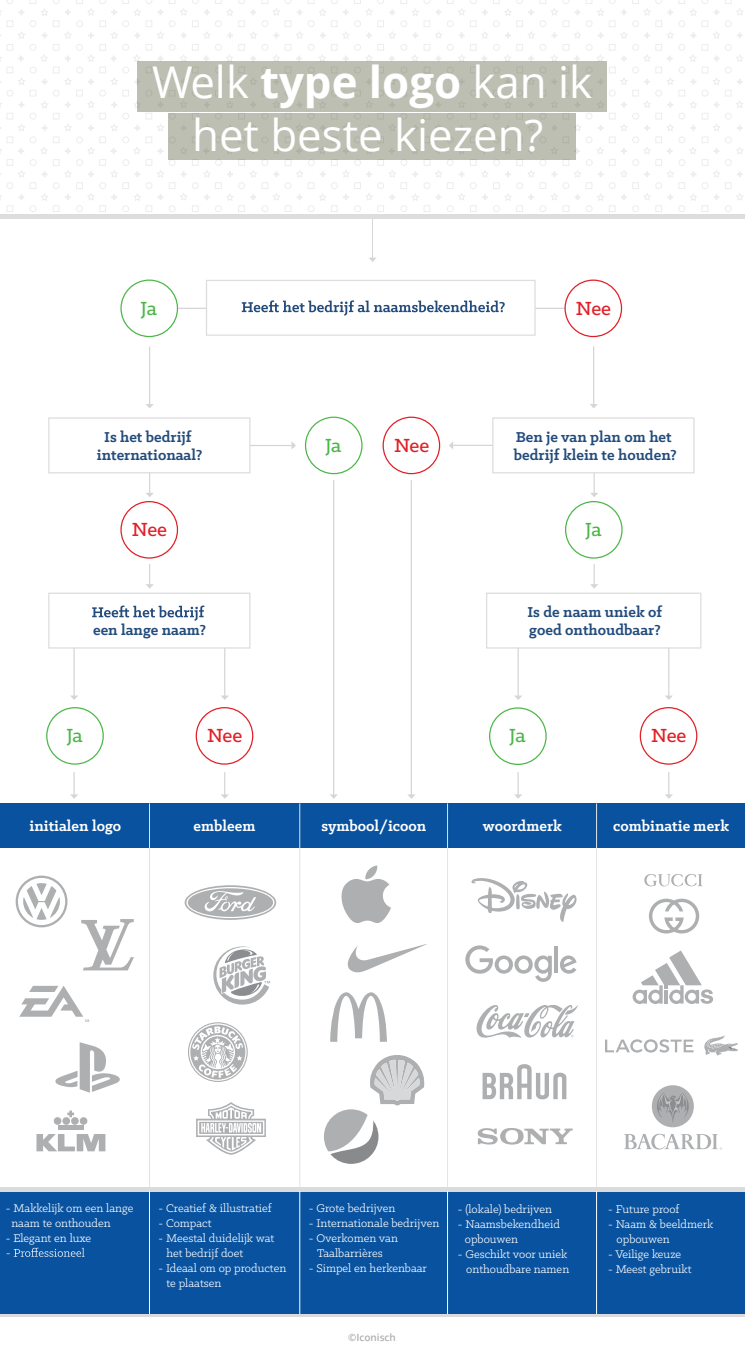
<style>
.page{position:relative;width:745px;height:1358px;background:#fff}
.page>*{position:absolute;margin:0;border:0;box-sizing:border-box;transform-origin:0 0}
.t1{font:43.75px/52.5px "Open Sans";color:#fff;text-align:center}
.t2{font:500 21.5px "Klinic Slab";letter-spacing:-.015em;color:#e01f26}
.t3{font:500 21.5px "Klinic Slab";letter-spacing:-.03em;color:#4cb748}
.t4{font:700 16.25px/17.5px "Klinic Slab";color:#234c7c}
.t5{font:700 16.25px "Klinic Slab";color:#fff}
.t6{font:12.5px/15px "Klinic Slab";color:#fff}
.t7{font:600 10px "Open Sans";color:#adafb1}
.s1{font-weight:700}
</style>
<div class="page">
<hr style="left:534px;top:308px;width:30px;height:1px;background:#d6d6d6">
<div style="left:0;top:1187px;width:744px;height:128px;background:#08529f"></div>
<div style="left:0;top:1186px;width:744px;height:5px;background:#dcdbdb"></div>
<div style="left:120px;top:279px;width:58px;height:58px;border:1px solid #4cb748;border-radius:50%"></div>
<div style="left:206px;top:280px;width:329px;height:56px;border:1px solid #ddd"></div>
<div style="left:48px;top:417px;width:202px;height:56px;border:1px solid #ddd"></div>
<div style="left:48px;top:592px;width:202px;height:56px;border:1px solid #ddd"></div>
<svg style="left:92px;top:605px;width:112px;height:16px"></svg>
<svg style="left:369px;top:258px;width:7px;height:4px"></svg>
<hr style="left:372px;top:214px;width:1px;height:44px;background:#d6d6d6">
<svg style="left:146px;top:404px;width:8px;height:4px"></svg>
<hr style="left:149px;top:346px;width:1px;height:59px;background:#d6d6d6">
<svg style="left:146px;top:564px;width:8px;height:24px"></svg>
<svg style="left:145px;top:472px;width:9px;height:25px"></svg>
<svg style="left:590px;top:564px;width:8px;height:24px"></svg>
<svg style="left:589px;top:473px;width:9px;height:24px"></svg>
<svg style="left:70px;top:695px;width:8px;height:5px"></svg>
<hr style="left:73px;top:647px;width:2px;height:50px;background:#d6d6d6">
<svg style="left:221px;top:695px;width:8px;height:5px"></svg>
<hr style="left:224px;top:647px;width:1px;height:50px;background:#d6d6d6">
<svg style="left:70px;top:794px;width:8px;height:5px"></svg>
<hr style="left:73px;top:772px;width:2px;height:24px;background:#d6d6d6">
<svg style="left:221px;top:772px;width:8px;height:27px"></svg>
<svg style="left:330px;top:794px;width:7px;height:5px"></svg>
<hr style="left:333px;top:480px;width:1px;height:316px;background:#d6d6d6">
<svg style="left:407px;top:794px;width:8px;height:5px"></svg>
<hr style="left:410px;top:480px;width:1px;height:316px;background:#d6d6d6">
<svg style="left:291px;top:442px;width:5px;height:7px"></svg>
<hr style="left:250px;top:445px;width:41px;height:1px;background:#d6d6d6">
<div style="left:382px;top:416px;width:58px;height:58px;border:1px solid #e01f26;border-radius:50%"></div>
<div style="left:120px;top:501px;width:58px;height:57px;border:1px solid #e01f26;border-radius:50%"></div>
<div style="left:564px;top:501px;width:58px;height:57px;border:1px solid #4cb748;border-radius:50%"></div>
<div style="left:305px;top:416px;width:57px;height:58px;border:1px solid #4cb748;border-radius:50%"></div>
<div style="left:46px;top:707px;width:58px;height:57px;border:1px solid #4cb748;border-radius:50%"></div>
<div style="left:195px;top:707px;width:58px;height:57px;border:1px solid #e01f26;border-radius:50%"></div>
<div style="left:564px;top:279px;width:57px;height:58px;border:1px solid #e01f26;border-radius:50%"></div>
<svg style="left:178px;top:308px;width:28px;height:1px"></svg>
<div style="left:492px;top:417px;width:202px;height:56px;border:1px solid #ddd"></div>
<div style="left:485px;top:592px;width:216px;height:56px;border:1px solid #ddd"></div>
<svg style="left:590px;top:404px;width:7px;height:4px"></svg>
<hr style="left:592px;top:346px;width:2px;height:59px;background:#d6d6d6">
<svg style="left:514px;top:695px;width:8px;height:5px"></svg>
<hr style="left:517px;top:647px;width:1px;height:50px;background:#d6d6d6">
<svg style="left:665px;top:695px;width:7px;height:5px"></svg>
<hr style="left:667px;top:647px;width:2px;height:50px;background:#d6d6d6">
<svg style="left:514px;top:772px;width:8px;height:27px"></svg>
<svg style="left:665px;top:794px;width:7px;height:5px"></svg>
<hr style="left:667px;top:772px;width:2px;height:24px;background:#d6d6d6">
<svg style="left:449px;top:442px;width:4px;height:7px"></svg>
<hr style="left:453px;top:445px;width:39px;height:1px;background:#d6d6d6">
<div style="left:639px;top:707px;width:58px;height:57px;border:1px solid #e01f26;border-radius:50%"></div>
<div style="left:0;top:803px;width:150px;height:44px;background:#08529f"></div>
<div style="left:149px;top:803px;width:150px;height:44px;background:#08529f"></div>
<div style="left:299px;top:803px;width:148px;height:44px;background:#08529f"></div>
<div style="left:447px;top:803px;width:149px;height:44px;background:#08529f"></div>
<div style="left:595px;top:803px;width:149px;height:44px;background:#08529f"></div>
<svg style="left:16px;top:875px;width:51px;height:52px"></svg>
<svg style="left:649px;top:898px;width:49px;height:35px"></svg>
<svg style="left:644px;top:874px;width:58px;height:12px"></svg>
<svg style="left:81px;top:919px;width:53px;height:51px"></svg>
<svg style="left:54px;top:1110px;width:33px;height:14px"></svg>
<div style="left:58px;top:1125px;width:26px;height:5px;background:#adafb1"></div>
<svg style="left:36px;top:1134px;width:69px;height:17px"></svg>
<svg style="left:19px;top:985px;width:70px;height:37px"></svg>
<svg style="left:55px;top:1042px;width:65px;height:50px"></svg>
<svg style="left:196px;top:1102px;width:70px;height:52px"></svg>
<svg style="left:651px;top:1085px;width:42px;height:42px"></svg>
<svg style="left:184px;top:885px;width:92px;height:35px"></svg>
<svg style="left:186px;top:887px;width:88px;height:31px"></svg>
<div style="left:188px;top:888px;width:85px;height:29px;background:#adafb1;border-radius:50%"></div>
<svg style="left:204px;top:891px;width:52px;height:20px"></svg>
<svg style="left:624px;top:1133px;width:97px;height:16px"></svg>
<svg style="left:188px;top:1022px;width:59px;height:60px"></svg>
<svg style="left:189px;top:1023px;width:57px;height:57px"></svg>
<svg style="left:190px;top:1024px;width:55px;height:55px"></svg>
<svg style="left:192px;top:1026px;width:51px;height:51px"></svg>
<svg style="left:213px;top:946px;width:57px;height:58px"></svg>
<svg style="left:341px;top:865px;width:50px;height:58px"></svg>
<svg style="left:347px;top:944px;width:79px;height:28px"></svg>
<svg style="left:330px;top:992px;width:56px;height:49px"></svg>
<svg style="left:324px;top:1055px;width:101px;height:108px"></svg>
<svg style="left:471px;top:878px;width:105px;height:44px"></svg>
<svg style="left:465px;top:945px;width:86px;height:37px"></svg>
<svg style="left:560px;top:955px;width:16px;height:18px"></svg>
<hr style="left:554px;top:946px;width:3px;height:27px;background:#adafb1">
<svg style="left:476px;top:1005px;width:101px;height:33px"></svg>
<svg style="left:482px;top:1064px;width:84px;height:35px"></svg>
<svg style="left:477px;top:1128px;width:95px;height:16px"></svg>
<svg style="left:632px;top:950px;width:80px;height:54px"></svg>
<svg style="left:605px;top:1039px;width:88px;height:13px"></svg>
<svg style="left:704px;top:1035px;width:33px;height:20px"></svg>
<hr style="left:149px;top:803px;width:1px;height:383px;background:#e2e3e4">
<hr style="left:299px;top:803px;width:1px;height:383px;background:#e2e3e4">
<hr style="left:447px;top:803px;width:1px;height:383px;background:#e2e3e4">
<hr style="left:596px;top:803px;width:1px;height:383px;background:#e2e3e4">
<hr style="left:447px;top:1191px;width:1px;height:123px;background:#fff">
<hr style="left:596px;top:1191px;width:1px;height:123px;background:#fff">
<hr style="left:149px;top:1191px;width:1px;height:123px;background:#fff">
<hr style="left:299px;top:1191px;width:1px;height:123px;background:#fff">
<svg style="left:7px;top:1247px;width:77px;height:9px"></svg>
<hr style="left:0;top:214px;width:744px;height:4px;background:#ddd">
<svg style="left:242px;top:300px;width:262px;height:16px"></svg>
<svg style="left:0;top:0;width:742px;height:131px"></svg>
<svg style="left:0;top:137px;width:742px;height:75px"></svg>
<div style="left:137px;top:61px;width:470px;height:50px;background:#bdbfb3"></div>
<div style="left:167px;top:113px;width:408px;height:47px;background:#bdbfb3"></div>
<div style="left:488px;top:707px;width:58px;height:58px;border:1px solid #4cb748;border-radius:50%"></div>
<hr style="left:0;top:1313px;width:744px;height:3px;background:#dcdbdb">
<h1 class="t1" style="left:152px;top:55px;width:441px">Welk <span class="s1">type logo</span> kan ik het beste kiezen?</h1>
<h2 class="t3" style="left:140px;top:294px;width:18px">Ja</h2>
<h3 class="t4" style="left:97px;top:428px;width:107px;text-align:center">Is het bedrijf internationaal?</h3>
<h2 class="t3" style="left:325px;top:431px;width:18px">Ja</h2>
<h2 class="t2" style="left:394px;top:431px;width:37px">Nee</h2>
<h2 class="t2" style="left:575px;top:294px;width:37px">Nee</h2>
<h3 class="t4" style="left:513px;top:428px;width:164px">Ben je van plan om het bedrijf klein te houden?</h3>
<h2 class="t2" style="left:132px;top:516px;width:37px">Nee</h2>
<h2 class="t3" style="left:585px;top:516px;width:18px">Ja</h2>
<h3 class="t4" style="left:93px;top:620px;width:114px">een lange naam?</h3>
<h2 class="t3" style="left:66px;top:722px;width:18px">Ja</h2>
<h2 class="t2" style="left:207px;top:722px;width:37px">Nee</h2>
<h3 class="t4" style="left:527px;top:603px;width:136px">Is de naam uniek of goed onthoudbaar?</h3>
<h2 class="t3" style="left:509px;top:722px;width:18px">Ja</h2>
<h2 class="t2" style="left:650px;top:722px;width:37px">Nee</h2>
<h3 class="t5" style="left:30px;top:815px;width:93px">initialen logo</h3>
<h3 class="t5" style="left:193px;top:815px;width:63px">embleem</h3>
<h3 class="t5" style="left:321px;top:815px;width:106px">symbool/icoon</h3>
<h3 class="t5" style="left:482px;top:815px;width:80px">woordmerk</h3>
<h3 class="t5" style="left:612px;top:815px;width:117px">combinatie merk</h3>
<p class="t6" style="left:11px;top:1200px;width:123px;text-indent:-6px">- Makkelijk om een lange naam te onthouden</p>
<p class="t6" style="left:6px;top:1230px;width:87px">- Elegant en luxe</p>
<p class="t6" style="left:158px;top:1200px;width:115px">- Creatief &amp; illustratief</p>
<p class="t6" style="left:158px;top:1215px;width:54px">- Compact</p>
<p class="t6" style="left:166px;top:1230px;width:109px;text-indent:-8px">- Meestal duidelijk wat het bedrijf doet</p>
<p class="t6" style="left:166px;top:1260px;width:121px;text-indent:-8px">- Ideaal om op producten te plaatsen</p>
<p class="t6" style="left:308px;top:1200px;width:88px">- Grote bedrijven</p>
<p class="t6" style="left:308px;top:1215px;width:132px">- Internationale bedrijven</p>
<p class="t6" style="left:308px;top:1230px;width:90px;text-align:center">- Overkomen van<br>Taalbarrières</p>
<p class="t6" style="left:308px;top:1260px;width:120px">- Simpel en herkenbaar</p>
<p class="t6" style="left:457px;top:1200px;width:96px">- (lokale) bedrijven</p>
<p class="t6" style="left:464px;top:1215px;width:96px;text-indent:-7px">- Naamsbekendheid opbouwen</p>
<p class="t6" style="left:457px;top:1245px;width:113px;text-align:right">- Geschikt voor uniek onthoudbare namen</p>
<p class="t7" style="left:348px;top:1330px;width:49px">©Iconisch</p>
<p class="t6" style="left:607px;top:1200px;width:73px">- Future proof</p>
<p class="t6" style="left:616px;top:1215px;width:98px;text-indent:-8px">- Naam &amp; beeldmerk opbouwen</p>
<p class="t6" style="left:607px;top:1245px;width:75px">- Veilige keuze</p>
<p class="t6" style="left:607px;top:1260px;width:85px">- Meest gebruikt</p>
</div>
